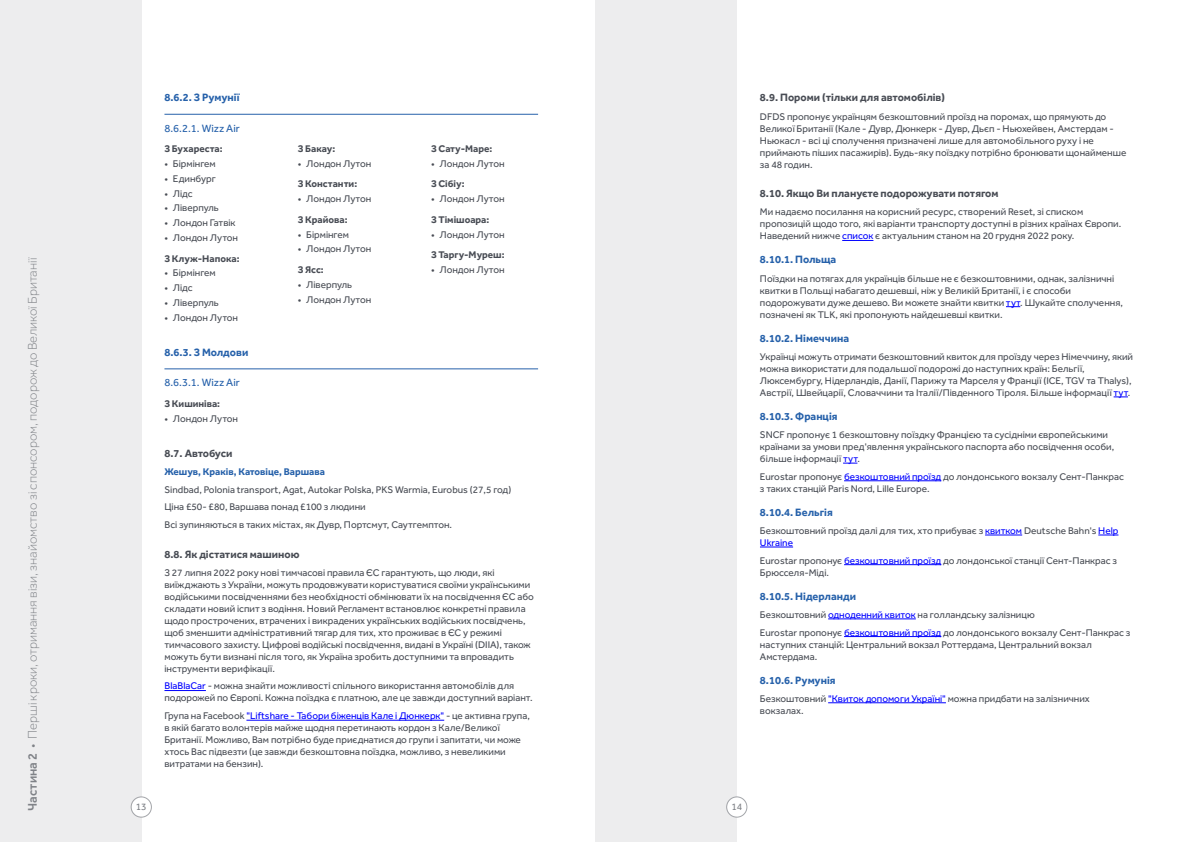
<style>
.page{position:relative;width:1191px;height:842px;background:#fff}
.page>*{position:absolute;margin:0;border:0;box-sizing:border-box;transform-origin:0 0}
.t1{font:300 13px "Effra";color:#7f8287}
.t2{font:700 11px "Effra";color:#2661aa}
.t3{font:700 11px "Effra";color:#484c54}
.t4{font:11px "Effra";color:#2661aa}
.t5{font:10px/12px "Effra";color:#484c54}
.t6{font:700 10px "Effra";color:#484c54}
.t7{font:700 10px "Effra";color:#2661aa}
.t8{font:10px "Effra";color:#7f8287}
.s1{font-weight:500}
.s2{color:#00f}
</style>
<div class="page">
<div style="left:0;top:0;width:141px;height:842px;background:#ededee"></div>
<svg style="left:131px;top:796px;width:21px;height:22px"></svg>
<div style="left:595px;top:0;width:142px;height:842px;background:#ededee"></div>
<svg style="left:726px;top:796px;width:21px;height:22px"></svg>
<hr style="left:164px;top:114px;width:374px;height:1px;background:#2661aa">
<hr style="left:164px;top:368px;width:374px;height:1px;background:#2661aa">
<hr style="left:164px;top:690px;width:42px;height:1px;background:#00f">
<hr style="left:246px;top:720px;width:51px;height:1px;background:#00f">
<hr style="left:297px;top:720px;width:147px;height:1px;background:#00f">
<hr style="left:842px;top:240px;width:31px;height:1px;background:#00f">
<svg style="left:1006px;top:306px;width:14px;height:1px"></svg>
<svg style="left:1113px;top:397px;width:15px;height:1px"></svg>
<svg style="left:843px;top:463px;width:14px;height:1px"></svg>
<hr style="left:844px;top:480px;width:97px;height:1px;background:#00f">
<hr style="left:985px;top:535px;width:37px;height:1px;background:#00f">
<svg style="left:1098px;top:535px;width:20px;height:1px"></svg>
<hr style="left:760px;top:547px;width:33px;height:1px;background:#00f">
<hr style="left:844px;top:564px;width:97px;height:1px;background:#00f">
<hr style="left:828px;top:619px;width:88px;height:1px;background:#00f">
<hr style="left:844px;top:636px;width:97px;height:1px;background:#00f">
<hr style="left:828px;top:702px;width:118px;height:1px;background:#00f">
<h1 class="t1" style="left:25px;top:811px;width:555px;rotate:-90deg"><span class="s1">Частина 2</span> • Перші кроки, отримання візи, знайомство зі спонсором, подорож до Великої Британії</h1>
<p class="t2" style="left:164px;top:91px;width:77px">8.6.2. З румунії</p>
<p class="t4" style="left:164px;top:121px;width:77px">8.6.2.1. Wizz Air</p>
<p class="t6" style="left:164px;top:143px;width:60px">З Бухареста:</p>
<p class="t5" style="left:164px;top:158px;width:53px">• Бірмінгем</p>
<p class="t5" style="left:164px;top:172px;width:53px">• Единбург</p>
<p class="t5" style="left:164px;top:187px;width:30px">• Лідс</p>
<p class="t5" style="left:164px;top:202px;width:56px">• Ліверпуль</p>
<p class="t5" style="left:164px;top:217px;width:73px">• Лондон Гатвік</p>
<p class="t5" style="left:164px;top:232px;width:75px">• Лондон Лутон</p>
<p class="t6" style="left:164px;top:252px;width:77px">З Клуж-Напока:</p>
<p class="t5" style="left:164px;top:267px;width:53px">• Бірмінгем</p>
<p class="t5" style="left:164px;top:282px;width:30px">• Лідс</p>
<p class="t5" style="left:164px;top:297px;width:56px">• Ліверпуль</p>
<p class="t5" style="left:164px;top:311px;width:75px">• Лондон Лутон</p>
<p class="t2" style="left:164px;top:346px;width:85px">8.6.3. З молдови</p>
<p class="t4" style="left:164px;top:376px;width:77px">8.6.3.1. Wizz Air</p>
<p class="t6" style="left:164px;top:397px;width:57px">З Кишиніва:</p>
<p class="t5" style="left:164px;top:412px;width:75px">• Лондон Лутон</p>
<p class="t6" style="left:298px;top:143px;width:39px">З Бакау:</p>
<p class="t5" style="left:298px;top:157px;width:75px">• Лондон Лутон</p>
<p class="t6" style="left:298px;top:178px;width:61px">З Константи:</p>
<p class="t5" style="left:298px;top:193px;width:75px">• Лондон Лутон</p>
<p class="t6" style="left:298px;top:213px;width:51px">З Крайова:</p>
<p class="t5" style="left:298px;top:228px;width:53px">• Бірмінгем</p>
<p class="t5" style="left:298px;top:243px;width:75px">• Лондон Лутон</p>
<p class="t6" style="left:298px;top:264px;width:27px">З Ясс:</p>
<p class="t5" style="left:298px;top:278px;width:56px">• Ліверпуль</p>
<p class="t5" style="left:298px;top:293px;width:75px">• Лондон Лутон</p>
<p class="t6" style="left:431px;top:143px;width:63px">З Сату-маре:</p>
<p class="t5" style="left:431px;top:157px;width:75px">• Лондон Лутон</p>
<p class="t6" style="left:431px;top:178px;width:35px">З Сібіу:</p>
<p class="t5" style="left:431px;top:193px;width:75px">• Лондон Лутон</p>
<p class="t6" style="left:431px;top:213px;width:60px">З Тімішоара:</p>
<p class="t5" style="left:431px;top:228px;width:75px">• Лондон Лутон</p>
<p class="t6" style="left:431px;top:249px;width:75px">З Таргу-муреш:</p>
<p class="t5" style="left:431px;top:263px;width:75px">• Лондон Лутон</p>
<p class="t3" style="left:164px;top:446px;width:70px">8.7. автобуси</p>
<p class="t7" style="left:164px;top:466px;width:162px">жешув, Краків, Катовіце, Варшава</p>
<p class="t5" style="left:164px;top:480px;width:348px;line-height:17.7px">Sindbad, Polonia transport, Agat, Autokar Polska, PKS Warmia, Eurobus (27,5 год)<br>Ціна £50- £80, Варшава понад £100 з людини<br>Всі зупиняються в таких містах, як Дувр, Портсмут, Саутгемптон.</p>
<p class="t3" style="left:164px;top:547px;width:137px">8.8. Як дістатися машиною</p>
<p class="t5" style="left:164px;top:566px;width:371px">З 27 липня 2022 року нові тимчасові правила ЄС гарантують, що люди, які виїжджають з України, можуть продовжувати користуватися своїми українськими водійськими посвідченнями без необхідності обмінювати їх на посвідчення ЄС або складати новий іспит з водіння. Новий Регламент встановлює конкретні правила щодо прострочених, втрачених і викрадених українських водійських посвідчень, щоб зменшити адміністративний тягар для тих, хто проживає в ЄС у режимі тимчасового захисту. Цифрові водійські посвідчення, видані в Україні (DIIA), також можуть бути визнані після того, як Україна зробить доступними та впровадить інструменти верифікації.</p>
<p class="t5" style="left:164px;top:680px;width:369px"><span class="s2">BlaBlaCar</span> - можна знайти можливості спільного використання автомобілів для подорожей по Європі. Кожна поїздка є платною, але це завжди доступний варіант.</p>
<p class="t5" style="left:164px;top:710px;width:367px">Група на Facebook <span class="s2">"Liftshare - Табори біженців Кале і Дюнкерк"</span> - це активна група, в якій багато волонтерів майже щодня перетинають кордон з Кале/Великої Британії. Можливо, Вам потрібно буде приєднатися до групи і запитати, чи може хтось Вас підвезти (це завжди безкоштовна поїздка, можливо, з невеликими витратами на бензин).</p>
<p class="t8" style="left:136px;top:801px;width:12px">13</p>
<p class="t8" style="left:731px;top:801px;width:12px">14</p>
<p class="t3" style="left:760px;top:91px;width:186px">8.9. Пороми (тільки для автомобілів)</p>
<p class="t5" style="left:760px;top:110px;width:368px">DFDS пропонує українцям безкоштовний проїзд на поромах, що прямують до Великої Британії (Кале - Дувр, Дюнкерк - Дувр, Дьєп - Ньюхейвен, Амстердам - Ньюкасл - всі ці сполучення призначені лише для автомобільного руху і не приймають піших пасажирів). Будь-яку поїздку потрібно бронювати щонайменше за 48 годин.</p>
<p class="t3" style="left:760px;top:187px;width:240px">8.10. Якщо Ви плануєте подорожувати потягом</p>
<p class="t5" style="left:760px;top:206px;width:363px">Ми надаємо посилання на корисний ресурс, створений Reset, зі списком пропозицій щодо того, які варіанти транспорту доступні в різних країнах Європи.<br>Наведений нижче <span class="s2">список</span> є актуальним станом на 20 грудня 2022 року.</p>
<p class="t2" style="left:760px;top:253px;width:78px">8.10.1. Польща</p>
<p class="t5" style="left:760px;top:272px;width:364px">Поїздки на потягах для українців більше не є безкоштовними, однак, залізничні квитки в Польщі набагато дешевші, ніж у Великій Британії, і є способи подорожувати дуже дешево. Ви можете знайти квитки <span class="s2">тут</span>. Шукайте сполучення, позначені як TLK, які пропонують найдешевші квитки.</p>
<p class="t2" style="left:760px;top:331px;width:91px">8.10.2. Німеччина</p>
<p class="t5" style="left:760px;top:350px;width:374px">Українці можуть отримати безкоштовний квиток для проїзду через Німеччину, який можна використати для подальшої подорожі до наступних країн: Бельгії, Люксембургу, Нідерландів, Данії, Парижу та Марселя у Франції (ICE, TGV та Thalys), Австрії, Швейцарії, Словаччини та Італії/Південного Тіроля. Більше інформації <span class="s2">тут</span>.</p>
<p class="t2" style="left:760px;top:410px;width:79px">8.10.3. Франція</p>
<p class="t5" style="left:760px;top:429px;width:356px">SNCF пропонує 1 безкоштовну поїздку Францією та сусідніми європейськими країнами за умови пред'явлення українського паспорта або посвідчення особи, більше інформації <span class="s2">тут</span>.</p>
<p class="t5" style="left:760px;top:470px;width:365px">Eurostar пропонує <span class="s2">безкоштовний проїзд</span> до лондонського вокзалу Сент-Панкрас з таких станцій Paris Nord, Lille Europe.</p>
<p class="t2" style="left:760px;top:505px;width:74px">8.10.4. Бельгія</p>
<p class="t5" style="left:760px;top:524px;width:360px">Безкоштовний проїзд далі для тих, хто прибуває з <span class="s2">квитком</span> Deutsche Bahn's <span class="s2">Help<br>Ukraine</span></p>
<p class="t5" style="left:760px;top:554px;width:358px">Eurostar пропонує <span class="s2">безкоштовний проїзд</span> до лондонської станції Сент-Панкрас з<br>Брюсселя-Міді.</p>
<p class="t2" style="left:760px;top:589px;width:97px">8.10.5. Нідерланди</p>
<p class="t5" style="left:760px;top:605px;width:372px;line-height:17.7px">Безкоштовний <span class="s2">одноденний квиток</span> на голландську залізницю<br>Eurostar пропонує <span class="s2">безкоштовний проїзд</span> до лондонського вокзалу Сент-Панкрас з</p>
<p class="t5" style="left:760px;top:638px;width:333px">наступних станцій: Центральний вокзал Роттердама, Центральний вокзал<br>Амстердама.</p>
<p class="t2" style="left:760px;top:673px;width:77px">8.10.6. румунія</p>
<p class="t5" style="left:760px;top:692px;width:331px">Безкоштовний <span class="s2">"Квиток допомоги Україні"</span> можна придбати на залізничних вокзалах.</p>
</div>
